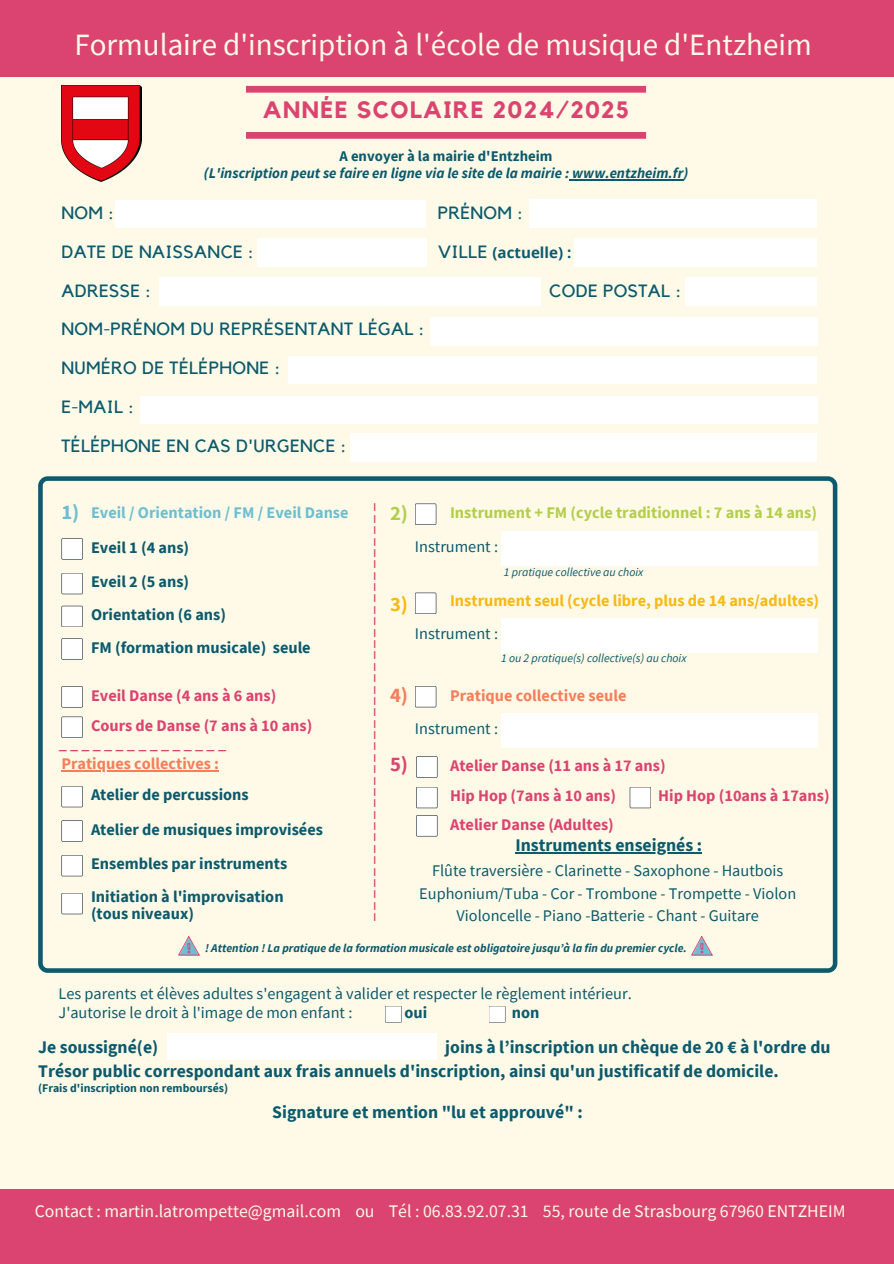
<style>
.page{position:relative;width:894px;height:1264px;background:#fff}
.page>*{position:absolute;margin:0;border:0;box-sizing:border-box;transform-origin:0 0}
.t1{font:30.9px "Source Sans Pro";color:#fffae7}
.t2{font:700 23.55px "Kollektif";letter-spacing:.06em;color:#db4470}
.t3{font:700 20.7px "Source Sans Pro";color:#b2cf4c}
.t4{font:700 20.7px "Source Sans Pro";color:#f9b916}
.t5{font:700 20.7px "Source Sans Pro";color:#f57f5b}
.t6{font:700 20.7px "Source Sans Pro";color:#db4470}
.t7{font:700 20.7px "Source Sans Pro";color:#6cbfd3}
.t8{font:700 17.7px/24.3px "Source Sans Pro";color:#0b5a6d}
.t9{font:17.7px/38.7px "Kollektif";letter-spacing:.02em;color:#0b5a6d}
.t10{font:17.7px "Source Sans Pro";color:#fffae7}
.t11{font:16.2px/22px "Source Sans Pro";color:#0b5a6d;text-align:center}
.t12{font:700 16.2px/16.6px "Source Sans Pro";color:#0b5a6d}
.t13{font:700 16.2px "Source Sans Pro";color:#db4470}
.t14{font:700 16.2px "Source Sans Pro";color:#f9b916}
.t15{font:700 16.2px "Source Sans Pro";color:#f57f5b}
.t16{font:700 16.2px "Source Sans Pro";color:#b2cf4c}
.t17{font:700 16.2px "Source Sans Pro";color:#6cbfd3}
.t18{font:700 15.15px "Open Sans";color:#0b5a6d}
.t19{font:italic 700 14.7px "Source Sans Pro";color:#0b5a6d}
.t20{font:700 14.7px "Source Sans Pro";color:#0b5a6d}
.t21{font:italic 700 11.85px "Source Sans Pro";color:#0b5a6d}
.t22{font:italic 11.85px "Source Sans Pro";color:#0b5a6d}
.t23{font:700 11.85px "Source Sans Pro";color:#0b5a6d}
</style>
<div class="page">
<div style="left:0;top:0;width:893px;height:1263px;background:#fffae7"></div>
<div style="left:0;top:0;width:893px;height:77px;background:#db4470"></div>
<svg style="left:38px;top:476px;width:799px;height:496px"></svg>
<div style="left:0;top:1189px;width:893px;height:74px;background:#db4470"></div>
<svg style="left:61px;top:892px;width:22px;height:22px"></svg>
<svg style="left:61px;top:785px;width:22px;height:22px"></svg>
<svg style="left:61px;top:820px;width:22px;height:21px"></svg>
<svg style="left:61px;top:854px;width:22px;height:22px"></svg>
<hr style="left:61px;top:770px;width:158px;height:1px;background:#f57f5b">
<svg style="left:61px;top:538px;width:22px;height:21px"></svg>
<svg style="left:61px;top:573px;width:22px;height:21px"></svg>
<svg style="left:61px;top:605px;width:22px;height:22px"></svg>
<svg style="left:61px;top:638px;width:22px;height:21px"></svg>
<svg style="left:61px;top:686px;width:22px;height:21px"></svg>
<svg style="left:415px;top:503px;width:21px;height:22px"></svg>
<svg style="left:415px;top:592px;width:21px;height:22px"></svg>
<svg style="left:415px;top:686px;width:21px;height:21px"></svg>
<div style="left:501px;top:532px;width:316px;height:34px;background:#fff"></div>
<div style="left:501px;top:618px;width:316px;height:34px;background:#fff"></div>
<div style="left:501px;top:713px;width:316px;height:34px;background:#fff"></div>
<hr style="left:515px;top:852px;width:187px;height:1px;background:#0b5a6d">
<svg style="left:61px;top:716px;width:22px;height:22px"></svg>
<img style="left:61px;top:86px;width:80px;height:95px">
<svg style="left:691px;top:936px;width:21px;height:19px"></svg>
<svg style="left:385px;top:1006px;width:16px;height:16px"></svg>
<svg style="left:489px;top:1006px;width:16px;height:16px"></svg>
<div style="left:167px;top:1032px;width:269px;height:27px;background:#fff"></div>
<hr style="left:569px;top:179px;width:114px;height:1px;background:#0b5a6d">
<div style="left:350px;top:434px;width:466px;height:28px;background:#fff"></div>
<div style="left:115px;top:200px;width:311px;height:27px;background:#fff"></div>
<div style="left:159px;top:277px;width:382px;height:28px;background:#fff"></div>
<div style="left:529px;top:200px;width:287px;height:28px;background:#fff"></div>
<div style="left:288px;top:357px;width:529px;height:27px;background:#fff"></div>
<div style="left:140px;top:396px;width:677px;height:27px;background:#fff"></div>
<div style="left:430px;top:318px;width:387px;height:28px;background:#fff"></div>
<div style="left:257px;top:238px;width:169px;height:28px;background:#fff"></div>
<div style="left:573px;top:238px;width:243px;height:28px;background:#fff"></div>
<div style="left:684px;top:277px;width:132px;height:28px;background:#fff"></div>
<svg style="left:416px;top:756px;width:21px;height:21px"></svg>
<svg style="left:416px;top:786px;width:21px;height:22px"></svg>
<svg style="left:178px;top:936px;width:21px;height:19px"></svg>
<div style="left:246px;top:132px;width:400px;height:7px;background:#db4470"></div>
<div style="left:246px;top:86px;width:400px;height:7px;background:#db4470"></div>
<svg style="left:416px;top:815px;width:21px;height:21px"></svg>
<svg style="left:629px;top:786px;width:22px;height:22px"></svg>
<h6 class="t1" style="left:74px;top:24px;width:738px">Formulaire d'inscription à l'école de musique d'Entzheim</h6>
<p class="t2" style="left:263px;top:98px;width:367px">ANNÉE SCOLAIRE 2024/2025</p>
<h5 class="t20" style="left:339px;top:146px;width:214px">A envoyer à la mairie d'Entzheim</h5>
<h5 class="t19" style="left:204px;top:164px;width:486px">(L'inscription peut se faire en ligne via le site de la mairie : www.entzheim.fr)</h5>
<h5 class="t9" style="left:61px;top:194px;width:54px">NOM :</h5>
<h5 class="t9" style="left:437px;top:194px;width:87px">PRÉNOM :</h5>
<h5 class="t9" style="left:61px;top:233px;width:194px">DATE DE NAISSANCE :</h5>
<h5 class="t9" style="left:438px;top:233px;width:51px">VILLE</h5>
<h5 class="t9" style="left:61px;top:272px;width:91px">ADRESSE :</h5>
<h5 class="t9" style="left:549px;top:272px;width:133px">CODE POSTAL :</h5>
<h5 class="t9" style="left:61px;top:310px;width:364px">NOM-PRÉNOM DU REPRÉSENTANT LÉGAL :<br>NUMÉRO DE TÉLÉPHONE :<br>E-MAIL :<br>TÉLÉPHONE EN CAS D'URGENCE :</h5>
<h5 class="t18" style="left:492px;top:242px;width:80px">(actuelle) :</h5>
<h6 class="t7" style="left:61px;top:499px;width:19px">1)</h6>
<h5 class="t17" style="left:91px;top:502px;width:259px">Eveil / Orientation / FM / Eveil Danse</h5>
<p class="t12" style="left:91px;top:538px;width:100px">Eveil 1 (4 ans)</p>
<h3 class="t12" style="left:91px;top:573px;width:100px">Eveil 2 (5 ans)</h3>
<h3 class="t12" style="left:91px;top:606px;width:136px">Orientation (6 ans)</h3>
<h3 class="t12" style="left:91px;top:638px;width:221px">FM (formation musicale) seule</h3>
<h3 class="t13" style="left:91px;top:684px;width:187px">Eveil Danse (4 ans à 6 ans)</h3>
<h5 class="t13" style="left:91px;top:715px;width:223px">Cours de Danse (7 ans à 10 ans)</h5>
<p class="t13" style="left:59px;top:733px;width:169px">_______________</p>
<p class="t15" style="left:61px;top:753px;width:159px">Pratiques collectives :</p>
<p class="t12" style="left:91px;top:786px;width:159px">Atelier de percussions</p>
<p class="t12" style="left:91px;top:820px;width:233px">Atelier de musiques improvisées</p>
<h4 class="t12" style="left:91px;top:855px;width:198px">Ensembles par instruments</h4>
<h2 class="t12" style="left:91px;top:888px;width:194px">Initiation à l'improvisation (tous niveaux)</h2>
<h6 class="t13" style="left:392px;top:503px;width:419px;rotate:90deg">_____________________________________</h6>
<h3 class="t3" style="left:390px;top:500px;width:19px">2)</h3>
<h5 class="t16" style="left:450px;top:502px;width:368px">Instrument + FM (cycle traditionnel : 7 ans à 14 ans)</h5>
<h6 class="t11" style="left:415px;top:535px;width:85px">Instrument :</h6>
<h5 class="t22" style="left:503px;top:564px;width:141px">1 pratique collective au choix</h5>
<p class="t4" style="left:390px;top:591px;width:19px">3)</p>
<h5 class="t14" style="left:450px;top:590px;width:370px">Instrument seul (cycle libre, plus de 14 ans/adultes)</h5>
<h5 class="t11" style="left:415px;top:622px;width:85px">Instrument :</h5>
<h5 class="t22" style="left:501px;top:650px;width:187px">1 ou 2 pratique(s) collective(s) au choix</h5>
<h5 class="t5" style="left:390px;top:682px;width:19px">4)</h5>
<h6 class="t15" style="left:450px;top:684px;width:178px">Pratique collective seule</h6>
<p class="t11" style="left:415px;top:717px;width:85px">Instrument :</p>
<h5 class="t6" style="left:390px;top:750px;width:19px">5)</h5>
<p class="t13" style="left:450px;top:755px;width:217px">Atelier Danse (11 ans à 17 ans)</p>
<h6 class="t13" style="left:450px;top:785px;width:167px">Hip Hop (7ans à 10 ans)</h6>
<h6 class="t13" style="left:658px;top:785px;width:173px">Hip Hop (10ans à 17ans)</h6>
<p class="t13" style="left:450px;top:813px;width:165px">Atelier Danse (Adultes)</p>
<p class="t8" style="left:515px;top:832px;width:188px">Instruments enseignés :</p>
<h5 class="t11" style="left:419px;top:859px;width:378px">Flûte traversière - Clarinette - Saxophone - Hautbois<br>Euphonium/Tuba - Cor - Trombone - Trompette - Violon<br>Violoncelle - Piano -Batterie - Chant - Guitare</h5>
<h1 class="t21" style="left:205px;top:939px;width:483px">! Attention ! La pratique de la formation musicale est obligatoire jusqu’à la fin du premier cycle.</h1>
<h5 class="t11" style="left:59px;top:981px;width:574px">Les parents et élèves adultes s'engagent à valider et respecter le règlement intérieur.</h5>
<h5 class="t8" style="left:38px;top:1034px;width:122px">Je soussigné(e)</h5>
<h5 class="t11" style="left:59px;top:1001px;width:295px">J'autorise le droit à l'image de mon enfant :</h5>
<h5 class="t12" style="left:404px;top:1003px;width:24px">oui</h5>
<h5 class="t12" style="left:511px;top:1003px;width:29px">non</h5>
<h5 class="t8" style="left:38px;top:1034px;width:793px;text-indent:407px">joins à l’inscription un chèque de 20 € à l'ordre du<br>Trésor public correspondant aux frais annuels d'inscription, ainsi qu'un justificatif de domicile.</h5>
<h5 class="t23" style="left:38px;top:1080px;width:191px">(Frais d'inscription non remboursés)</h5>
<h5 class="t8" style="left:272px;top:1099px;width:312px">Signature et mention "lu et approuvé" :</h5>
<p class="t10" style="left:35px;top:1199px;width:812px">Contact : martin.latrompette@gmail.com ou Tél : 06.83.92.07.31 55, route de Strasbourg 67960 ENTZHEIM</p>
</div>
